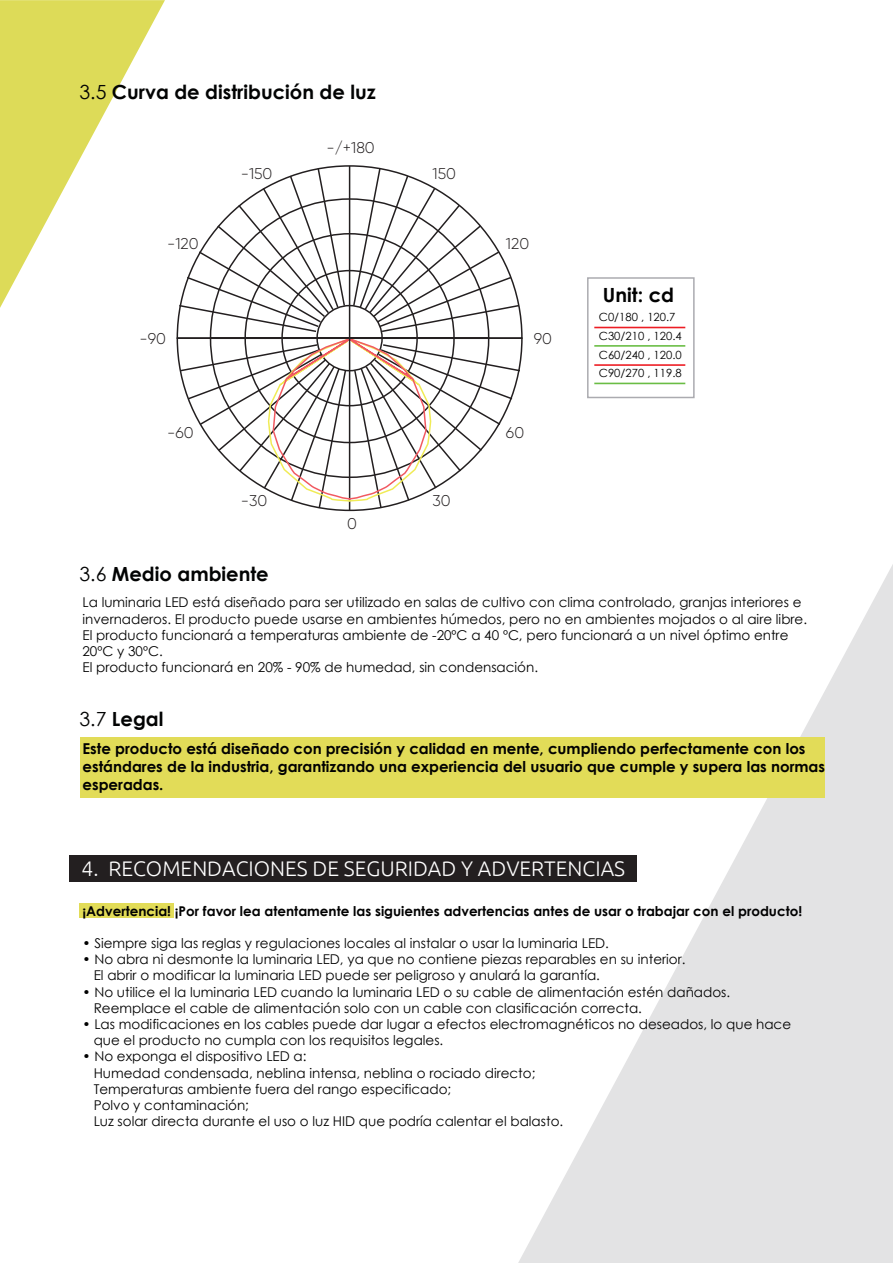
<style>
.page{position:relative;width:893px;height:1263px;background:#fff}
.page>*{position:absolute;margin:0;border:0;box-sizing:border-box;transform-origin:0 0}
.t1{font:300 21.15px "Ubuntu";color:#fff}
.t2{font:700 19.5px "Century Gothic";color:#020303}
.t3{font:700 19.5px "Century Gothic";color:#010101}
.t4{font:300 15.6px "Gilroy";color:#231f20}
.t5{font:700 15px/18px "Century Gothic";color:#010101}
.t6{font:13.5px/16.2px "Century Gothic";color:#010101}
.t7{font:700 13.5px "Century Gothic";color:#010101}
.t8{font:11.25px/18.6px "Century Gothic";color:#010101}
.s1{font-weight:400}
</style>
<div class="page">
<div style="left:79px;top:903px;width:95px;height:14px;background:#e2dc58"></div>
<svg style="left:518px;top:566px;width:374px;height:697px;fill:#e3e3e4"></svg>
<svg style="left:0;top:0;width:165px;height:308px"></svg>
<div style="left:69px;top:855px;width:567px;height:27px;background:#231f20"></div>
<hr style="left:594px;top:327px;width:91px;height:1px;background:#ed1d24">
<hr style="left:594px;top:345px;width:91px;height:2px;background:#6abd45">
<hr style="left:594px;top:364px;width:91px;height:2px;background:#ed1d24">
<hr style="left:594px;top:383px;width:91px;height:1px;background:#6abd45">
<div style="left:587px;top:277px;width:107px;height:121px;border:2px solid #ababb0"></div>
<hr style="left:349px;top:371px;width:1px;height:139px;background:#231f20">
<hr style="left:349px;top:166px;width:1px;height:205px;background:#231f20">
<svg style="left:177px;top:167px;width:344px;height:342px"></svg>
<div style="left:80px;top:737px;width:744px;height:61px;background:#e2dc58"></div>
<h2 class="t2" style="left:79px;top:77px;width:298px"><span class="s1">3.5</span> Curva de distribución de luz</h2>
<p class="t4" style="left:326px;top:138px;width:50px">-/+180</p>
<p class="t4" style="left:241px;top:164px;width:33px">-150</p>
<p class="t4" style="left:432px;top:164px;width:25px">150</p>
<p class="t4" style="left:167px;top:234px;width:33px">-120</p>
<p class="t4" style="left:506px;top:234px;width:25px">120</p>
<p class="t4" style="left:140px;top:329px;width:28px">-90</p>
<p class="t4" style="left:533px;top:329px;width:20px">90</p>
<p class="t4" style="left:167px;top:423px;width:28px">-60</p>
<p class="t4" style="left:506px;top:423px;width:20px">60</p>
<p class="t4" style="left:241px;top:491px;width:28px">-30</p>
<p class="t4" style="left:432px;top:491px;width:20px">30</p>
<p class="t4" style="left:347px;top:514px;width:11px">0</p>
<h2 class="t3" style="left:603px;top:281px;width:73px">Unit: cd</h2>
<p class="t8" style="left:599px;top:308px;width:84px">C0/180 , 120.7<br>C30/210 , 120.4<br>C60/240 , 120.0<br>C90/270 , 119.8</p>
<h2 class="t2" style="left:79px;top:559px;width:191px"><span class="s1">3.6</span> Medio ambiente</h2>
<p class="t6" style="left:82px;top:594px;width:726px">La luminaria LED está diseñado para ser utilizado en salas de cultivo con clima controlado, granjas interiores e invernaderos. El producto puede usarse en ambientes húmedos, pero no en ambientes mojados o al aire libre.<br>El producto funcionará a temperaturas ambiente de -20ºC a 40 ºC, pero funcionará a un nivel óptimo entre 20ºC y 30ºC.<br>El producto funcionará en 20% - 90% de humedad, sin condensación.</p>
<h2 class="t2" style="left:79px;top:704px;width:85px"><span class="s1">3.7</span> Legal</h2>
<p class="t5" style="left:82px;top:739px;width:744px">Este producto está diseñado con precisión y calidad en mente, cumpliendo perfectamente con los estándares de la industria, garantizando una experiencia del usuario que cumple y supera las normas esperadas.</p>
<h1 class="t1" style="left:82px;top:856px;width:545px">4. RECOMENDACIONES DE SEGURIDAD Y ADVERTENCIAS</h1>
<p class="t7" style="left:82px;top:900px;width:721px">¡Advertencia! ¡Por favor lea atentamente las siguientes advertencias antes de usar o trabajar con el producto!</p>
<p class="t6" style="left:82px;top:935px;width:528px">• Siempre siga las reglas y regulaciones locales al instalar o usar la luminaria LED.</p>
<p class="t6" style="left:94px;top:951px;width:593px;text-indent:-11px">• No abra ni desmonte la luminaria LED, ya que no contiene piezas reparables en su interior.<br>El abrir o modificar la luminaria LED puede ser peligroso y anulará la garantía.</p>
<p class="t6" style="left:94px;top:983px;width:638px;text-indent:-11px">• No utilice el la luminaria LED cuando la luminaria LED o su cable de alimentación estén dañados.<br>Reemplace el cable de alimentación solo con un cable con clasificación correcta.</p>
<p class="t6" style="left:94px;top:1016px;width:699px;text-indent:-11px">• Las modificaciones en los cables puede dar lugar a efectos electromagnéticos no deseados, lo que hace que el producto no cumpla con los requisitos legales.</p>
<p class="t6" style="left:94px;top:1048px;width:471px;text-indent:-11px">• No exponga el dispositivo LED a:<br>Humedad condensada, neblina intensa, neblina o rociado directo; Temperaturas ambiente fuera del rango especificado;<br>Polvo y contaminación;<br>Luz solar directa durante el uso o luz HID que podría calentar el balasto.</p>
</div>
